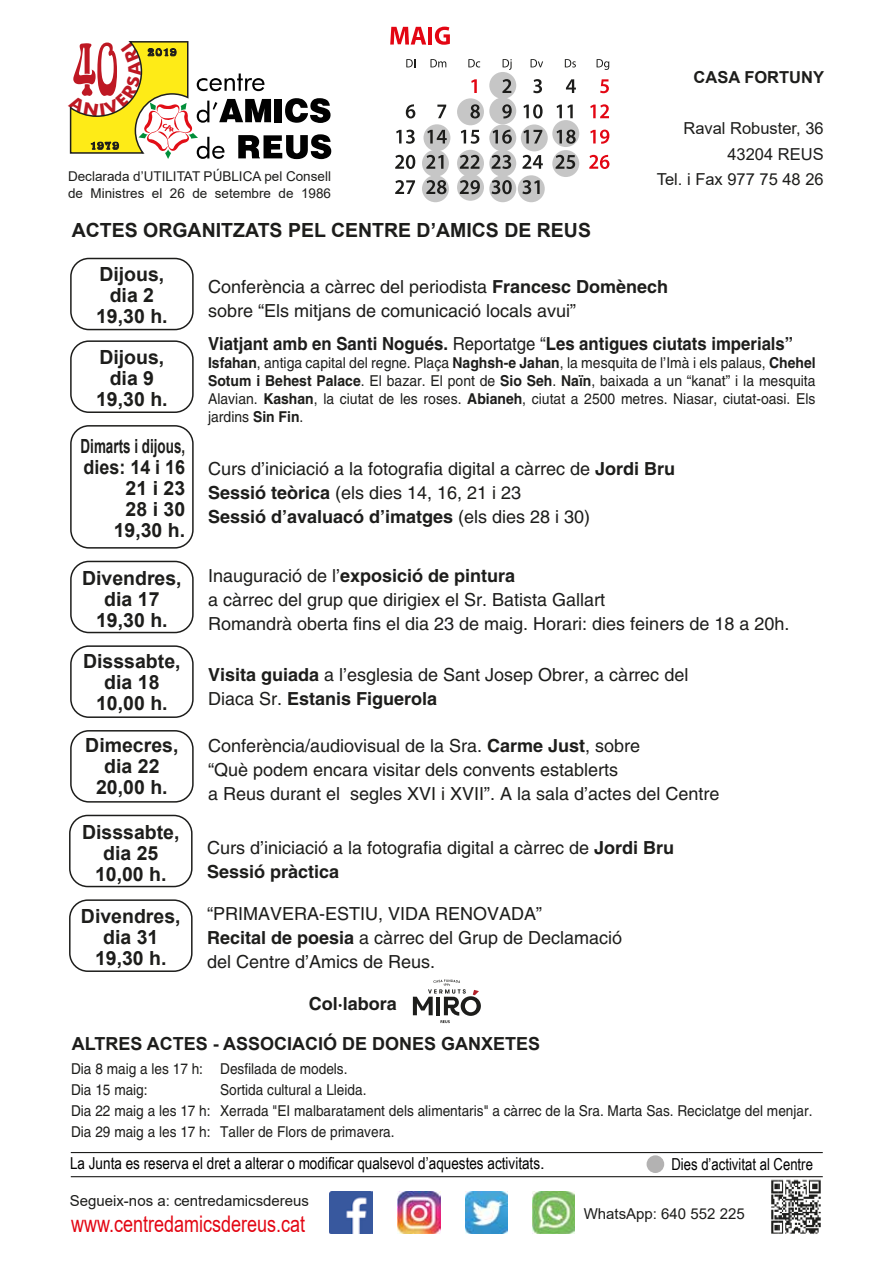
<style>
.page{position:relative;width:893px;height:1263px;background:#fff}
.page>*{position:absolute;margin:0;border:0;box-sizing:border-box;transform-origin:0 0}
.t1{font:22.95px "Arial";color:#e30613;scale:.79 1}
.t2{font:700 19.5px/21px "Arial";color:#1d1d1b;text-align:center}
.t3{font:700 19.5px/21px "Arial";color:#1d1d1b;text-align:right;scale:.69 1}
.t4{font:18px/24px "Helvetica";color:#1d1d1b}
.t5{font:700 18px "Helvetica";color:#1d1d1b;scale:.93 1}
.t6{font:700 18px "Arial";color:#1d1d1b}
.t7{font:700 18px "Helvetica";color:#1d1d1b}
.t8{font:16.5px "Arial Narrow";color:#010000}
.t9{font:16.5px/25.5px "Arial";color:#1d1d1b;text-align:right}
.t10{font:700 16.5px "Arial";color:#1d1d1b}
.t11{font:15px/18px "Helvetica";color:#1d1d1b;text-align:justify;scale:.93 1}
.t12{font:15px/21px "Helvetica";color:#1d1d1b;scale:.91 1}
.t13{font:15px "Arial";color:#1d1d1b}
.t14{font:13.5px/16.2px "Arial";color:#1d1d1b}
.s1{font-weight:700}
.s2{font-weight:400}
.s3{font-family:"Arial"}
</style>
<div class="page">
<img style="left:330px;top:1191px;width:42px;height:43px">
<img style="left:397px;top:1191px;width:44px;height:43px">
<img style="left:465px;top:1191px;width:43px;height:43px">
<img style="left:533px;top:1191px;width:42px;height:43px">
<img style="left:768px;top:1177px;width:55px;height:57px">
<div style="left:647px;top:1155px;width:17px;height:18px;background:#b3b2b2;border-radius:50%"></div>
<div style="left:70px;top:258px;width:124px;height:72px;border:2px solid #1d1d1b;border-radius:18px"></div>
<div style="left:70px;top:425px;width:124px;height:124px;border:2px solid #1d1d1b;border-radius:18px"></div>
<div style="left:70px;top:340px;width:124px;height:73px;border:2px solid #1d1d1b;border-radius:18px"></div>
<div style="left:70px;top:730px;width:124px;height:73px;border:2px solid #1d1d1b;border-radius:18px"></div>
<div style="left:70px;top:561px;width:124px;height:72px;border:2px solid #1d1d1b;border-radius:18px"></div>
<div style="left:69px;top:899px;width:124px;height:73px;border:2px solid #1d1d1b;border-radius:18px"></div>
<hr style="left:71px;top:1176px;width:752px;height:1px;background:#1d1d1b">
<hr style="left:71px;top:1152px;width:752px;height:1px;background:#1d1d1b">
<div style="left:69px;top:815px;width:124px;height:72px;border:2px solid #1d1d1b;border-radius:18px"></div>
<div style="left:70px;top:645px;width:124px;height:73px;border:2px solid #1d1d1b;border-radius:18px"></div>
<div style="left:457px;top:150px;width:27px;height:27px;background:#c6c6c6;border-radius:50%"></div>
<div style="left:457px;top:174px;width:27px;height:27px;background:#c6c6c6;border-radius:50%"></div>
<div style="left:457px;top:98px;width:27px;height:27px;background:#c6c6c6;border-radius:50%"></div>
<div style="left:489px;top:150px;width:27px;height:27px;background:#c6c6c6;border-radius:50%"></div>
<div style="left:552px;top:150px;width:27px;height:27px;background:#c6c6c6;border-radius:50%"></div>
<div style="left:552px;top:120px;width:27px;height:27px;background:#c6c6c6;border-radius:50%"></div>
<div style="left:489px;top:97px;width:27px;height:27px;background:#c6c6c6;border-radius:50%"></div>
<div style="left:489px;top:124px;width:27px;height:27px;background:#c6c6c6;border-radius:50%"></div>
<div style="left:521px;top:124px;width:27px;height:27px;background:#c6c6c6;border-radius:50%"></div>
<div style="left:423px;top:124px;width:27px;height:27px;background:#c6c6c6;border-radius:50%"></div>
<div style="left:422px;top:150px;width:27px;height:27px;background:#c6c6c6;border-radius:50%"></div>
<div style="left:489px;top:175px;width:27px;height:27px;background:#c6c6c6;border-radius:50%"></div>
<div style="left:518px;top:175px;width:27px;height:27px;background:#c6c6c6;border-radius:50%"></div>
<div style="left:422px;top:175px;width:27px;height:27px;background:#c6c6c6;border-radius:50%"></div>
<div style="left:489px;top:72px;width:27px;height:27px;background:#c6c6c6;border-radius:50%"></div>
<svg style="left:390px;top:27px;width:36px;height:18px"></svg>
<hr style="left:428px;top:27px;width:4px;height:18px;background:#e30613">
<svg style="left:435px;top:27px;width:15px;height:18px"></svg>
<svg style="left:406px;top:59px;width:9px;height:8px"></svg>
<svg style="left:430px;top:59px;width:16px;height:8px"></svg>
<svg style="left:468px;top:59px;width:12px;height:8px"></svg>
<svg style="left:503px;top:59px;width:9px;height:11px"></svg>
<svg style="left:531px;top:59px;width:12px;height:8px"></svg>
<svg style="left:565px;top:59px;width:11px;height:8px"></svg>
<svg style="left:597px;top:59px;width:12px;height:11px"></svg>
<svg style="left:471px;top:79px;width:6px;height:14px"></svg>
<svg style="left:502px;top:79px;width:9px;height:14px"></svg>
<svg style="left:533px;top:79px;width:9px;height:14px"></svg>
<svg style="left:566px;top:79px;width:10px;height:14px"></svg>
<svg style="left:600px;top:79px;width:9px;height:14px"></svg>
<svg style="left:406px;top:104px;width:9px;height:14px"></svg>
<svg style="left:437px;top:105px;width:9px;height:13px"></svg>
<svg style="left:470px;top:104px;width:10px;height:14px"></svg>
<svg style="left:502px;top:104px;width:10px;height:14px"></svg>
<svg style="left:523px;top:104px;width:20px;height:14px"></svg>
<svg style="left:557px;top:105px;width:16px;height:13px"></svg>
<svg style="left:590px;top:104px;width:19px;height:14px"></svg>
<svg style="left:396px;top:130px;width:19px;height:14px"></svg>
<svg style="left:427px;top:130px;width:20px;height:13px"></svg>
<svg style="left:461px;top:130px;width:18px;height:14px"></svg>
<svg style="left:493px;top:130px;width:19px;height:14px"></svg>
<svg style="left:523px;top:130px;width:19px;height:13px"></svg>
<svg style="left:557px;top:130px;width:19px;height:14px"></svg>
<svg style="left:590px;top:130px;width:19px;height:14px"></svg>
<svg style="left:395px;top:155px;width:20px;height:14px"></svg>
<svg style="left:426px;top:155px;width:17px;height:14px"></svg>
<svg style="left:460px;top:155px;width:19px;height:14px"></svg>
<svg style="left:492px;top:155px;width:19px;height:14px"></svg>
<svg style="left:522px;top:155px;width:21px;height:14px"></svg>
<svg style="left:556px;top:155px;width:19px;height:14px"></svg>
<svg style="left:589px;top:155px;width:20px;height:14px"></svg>
<svg style="left:395px;top:180px;width:20px;height:14px"></svg>
<svg style="left:426px;top:180px;width:20px;height:14px"></svg>
<svg style="left:460px;top:180px;width:20px;height:14px"></svg>
<svg style="left:492px;top:180px;width:20px;height:14px"></svg>
<svg style="left:522px;top:180px;width:18px;height:14px"></svg>
<svg style="left:413px;top:979px;width:68px;height:44px"></svg>
<svg style="left:69px;top:41px;width:262px;height:118px"></svg>
<p class="t14" style="left:68px;top:168px;width:265px">Declarada d’UTILITAT PÚBLICA pel Consell de Ministres el 26 de setembre de 1986</p>
<p class="t2" style="left:72px;top:219px;width:521px">ACTES ORGANITZATS PEL CENTRE D’AMICS DE REUS</p>
<p class="t10" style="left:694px;top:66px;width:132px">CASA FORTUNY</p>
<p class="t9" style="left:657px;top:115px;width:168px">Raval Robuster, 36<br>43204 REUS<br>Tel. i Fax 977 75 48 26</p>
<p class="t2" style="left:96px;top:264px;width:73px">Dijous, dia 2<br>19,30 h.</p>
<p class="t2" style="left:96px;top:347px;width:73px">Dijous, dia 9<br>19,30 h.</p>
<p class="t3" style="left:81px;top:436px;width:153px">Dimarts i dijous, dies: 14 i 16<br>21 i 23<br>28 i 30<br>19,30 h.</p>
<p class="t4" style="left:208px;top:274px;width:462px">Conferència a càrrec del periodista <span class="s1">Francesc Domènech </span>sobre “Els mitjans de comunicació locals avui”</p>
<p class="t5" style="left:208px;top:332px;width:631px">Viatjant amb en Santi Nogués. <span class="s2">Reportatge “</span>Les antigues ciutats imperials”</p>
<p class="t11" style="left:208px;top:353px;width:655px"><span class="s1">Isfahan</span>, antiga capital del regne. Plaça <span class="s1">Naghsh-e Jahan</span>, la mesquita de l’Imà i els palaus, <span class="s1">Chehel Sotum i Behest Palace</span>. El bazar. El pont de <span class="s1">Sio Seh</span>. <span class="s1">Naïn</span>, baixada a un “kanat” i la mesquita Alavian. <span class="s1">Kashan</span>, la ciutat de les roses. <span class="s1">Abianeh</span>, ciutat a 2500 metres. Niasar, ciutat-oasi. Els jardins <span class="s1">Sin Fin</span>.</p>
<p class="t4" style="left:208px;top:456px;width:469px">Curs d’iniciació a la fotografia digital a càrrec de <span class="s1">Jordi Bru<br>Sessió teòrica</span> (els dies 14, 16, 21 i 23<br><span class="s1">Sessió d’avaluacó d’imatges</span> (els dies 28 i 30)</p>
<p class="t2" style="left:82px;top:567px;width:101px">Divendres, dia 17<br>19,30 h.</p>
<p class="t4" style="left:208px;top:564px;width:583px">Inauguració de l’<span class="s1">exposició de pintura<br></span>a càrrec del grup que dirigiex el Sr. Batista Gallart<br>Romandrà oberta fins el dia 23 de maig. Horari: dies feiners de 18 a 20h.</p>
<p class="t2" style="left:83px;top:651px;width:99px">Disssabte, dia 18<br>10,00 h.</p>
<p class="t4" style="left:208px;top:663px;width:482px"><span class="s1">Visita guiada</span> a l’esglesia de Sant Josep Obrer, a càrrec del<br>Diaca Sr. <span class="s1">Estanis Figuerola</span></p>
<p class="t2" style="left:85px;top:735px;width:95px">Dimecres, dia 22<br>20,00 h.</p>
<p class="t4" style="left:208px;top:734px;width:513px">Conferència/audiovisual de la Sra. <span class="s1">Carme Just</span>, sobre<br>“Què podem encara visitar dels convents establerts<br>a Reus durant el segles XVI i XVII”. A la sala d’actes del Centre</p>
<p class="t2" style="left:82px;top:821px;width:99px">Disssabte, dia 25<br>10,00 h.</p>
<p class="t4" style="left:207px;top:835px;width:469px">Curs d’iniciació a la fotografia digital a càrrec de <span class="s1">Jordi Bru<br>Sessió pràctica</span></p>
<p class="t2" style="left:81px;top:906px;width:101px">Divendres, dia 31<br>19,30 h.</p>
<p class="t4" style="left:207px;top:901px;width:417px">“PRIMAVERA-ESTIU, VIDA RENOVADA”<br><span class="s1">Recital de poesia</span> a càrrec del Grup de Declamació del Centre d’Amics de Reus.</p>
<p class="t7" style="left:309px;top:992px;width:90px">Col·labora</p>
<p class="t6" style="left:72px;top:1031px;width:470px">ALTRES ACTES - ASSOCIACIÓ DE DONES GANXETES</p>
<p class="t12" style="left:71px;top:1058px;width:305px">Dia 8 maig a les 17 h: Desfilada de models.<br>Dia 15 maig:</p>
<p class="t12" style="left:71px;top:1079px;width:816px;text-indent:149px">Sortida cultural a Lleida.<br>Dia 22 maig a les 17 h: Xerrada "EI malbaratament dels alimentaris" a càrrec de la Sra. Marta Sas. Reciclatge del menjar.<br>Dia 29 maig a les 17 h: Taller de Flors de primavera.</p>
<p class="t8" style="left:70px;top:1151px;width:476px">La Junta es reserva el dret a alterar o modificar qualsevol d’aquestes activitats<span class="s3">.</span></p>
<p class="t8" style="left:671px;top:1152px;width:143px">Dies d’activitat al Centre</p>
<p class="t13" style="left:70px;top:1191px;width:241px">Segueix-nos a: centredamicsdereus</p>
<p class="t1" style="left:71px;top:1208px;width:298px">www.centredamicsdereus.cat</p>
<p class="t13" style="left:584px;top:1203px;width:162px">WhatsApp: 640 552 225</p>
</div>
